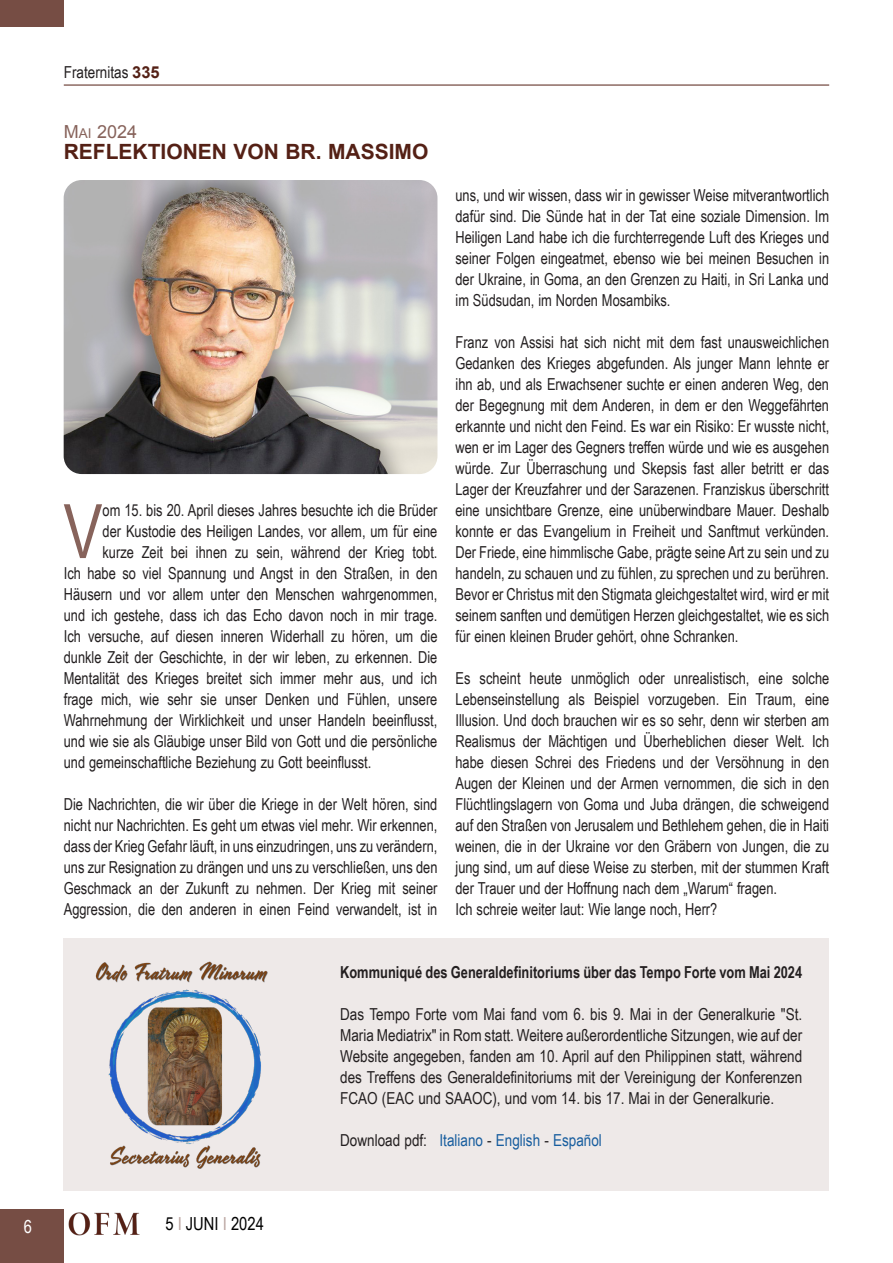
<style>
.page{position:relative;width:893px;height:1263px;background:#fff}
.page>*{position:absolute;margin:0;border:0;box-sizing:border-box;transform-origin:0 0}
.Titolo{font:75.15px "Arial Narrow";color:#87635b;scale:.95 1}
.Titolo-2{font:700 21px "Arial";color:#542015}
.t1{font:18px "Arial Narrow";color:#000}
.Titolo_piccolo{font:18px "Arial";color:#87635b}
.t2{font:18px "Arial Narrow";color:#fff}
.Titolo-3{font:16.5px/21px "Arial Narrow";color:#231f20;text-align:justify;scale:.95 1}
.Titolo-4{font:16.5px/21px "Arial Narrow";color:#231f20;text-align:justify}
.Titolo-5{font:700 16.5px "Arial Narrow";color:#231f20;scale:.95 1}
.Titolo-6{font:16.5px "Arial Narrow";color:#175d9e}
.s1{font-family:"Arial";font-weight:700;color:#542015}
.s2{font-size:13.5px}
.s3{color:#bba6a1}
.s4{color:#231f20}
</style>
<div class="page">
<div style="left:0;top:1209px;width:64px;height:54px;background:#764d44"></div>
<hr style="left:64px;top:85px;width:765px;height:1px;background:#542015">
<div style="left:0;top:0;width:64px;height:27px;background:#764d44"></div>
<img style="left:69px;top:1212px;width:71px;height:24px">
<img style="left:64px;top:180px;width:373px;height:294px">
<div style="left:64px;top:939px;width:765px;height:252px;background:#eee9e8"></div>
<img style="left:95px;top:961px;width:173px;height:208px">
<p class="t2" style="left:24px;top:1213px;width:10px">6</p>
<p class="Titolo-4" style="left:64px;top:61px;width:97px">Fraternitas <span class="s1">335</span></p>
<p class="Titolo_piccolo" style="left:64px;top:120px;width:75px">M<span class="s2">ai</span> 2024</p>
<p class="Titolo-2" style="left:64px;top:138px;width:366px">REFLEKTIONEN VON BR. MASSIMO</p>
<p class="Titolo" style="left:64px;top:476px;width:43px">V</p>
<p class="Titolo-3" style="left:103px;top:499px;width:354px">om 15. bis 20. April dieses Jahres besuchte ich die Brüder</p>
<p class="Titolo-3" style="left:103px;top:520px;width:354px">der Kustodie des Heiligen Landes, vor allem, um für eine</p>
<p class="Titolo-3" style="left:103px;top:541px;width:354px">kurze Zeit bei ihnen zu sein, während der Krieg tobt.</p>
<p class="Titolo-3" style="left:64px;top:562px;width:395px">Ich habe so viel Spannung und Angst in den Straßen, in den</p>
<p class="Titolo-3" style="left:64px;top:583px;width:395px">Häusern und vor allem unter den Menschen wahrgenommen,</p>
<p class="Titolo-3" style="left:64px;top:604px;width:395px">und ich gestehe, dass ich das Echo davon noch in mir trage.</p>
<p class="Titolo-3" style="left:64px;top:625px;width:395px">Ich versuche, auf diesen inneren Widerhall zu hören, um die</p>
<p class="Titolo-3" style="left:64px;top:646px;width:395px">dunkle Zeit der Geschichte, in der wir leben, zu erkennen. Die</p>
<p class="Titolo-3" style="left:64px;top:667px;width:395px">Mentalität des Krieges breitet sich immer mehr aus, und ich</p>
<p class="Titolo-3" style="left:64px;top:688px;width:395px">frage mich, wie sehr sie unser Denken und Fühlen, unsere</p>
<p class="Titolo-3" style="left:64px;top:709px;width:395px">Wahrnehmung der Wirklichkeit und unser Handeln beeinflusst,</p>
<p class="Titolo-3" style="left:64px;top:730px;width:395px">und wie sie als Gläubige unser Bild von Gott und die persönliche</p>
<p class="Titolo-3" style="left:64px;top:751px;width:325px">und gemeinschaftliche Beziehung zu Gott beeinflusst.</p>
<p class="Titolo-3" style="left:64px;top:793px;width:395px">Die Nachrichten, die wir über die Kriege in der Welt hören, sind nicht nur Nachrichten. Es geht um etwas viel mehr. Wir erkennen, dass der Krieg Gefahr läuft, in uns einzudringen, uns zu verändern, uns zur Resignation zu drängen und uns zu verschließen, uns den Geschmack an der Zukunft zu nehmen. Der Krieg mit seiner Aggression, die den anderen in einen Feind verwandelt, ist in</p>
<p class="Titolo-3" style="left:455px;top:184px;width:395px">uns, und wir wissen, dass wir in gewisser Weise mitverantwortlich dafür sind. Die Sünde hat in der Tat eine soziale Dimension. Im Heiligen Land habe ich die furchterregende Luft des Krieges und seiner Folgen eingeatmet, ebenso wie bei meinen Besuchen in der Ukraine, in Goma, an den Grenzen zu Haiti, in Sri Lanka und im Südsudan, im Norden Mosambiks.</p>
<p class="Titolo-3" style="left:455px;top:331px;width:395px">Franz von Assisi hat sich nicht mit dem fast unausweichlichen Gedanken des Krieges abgefunden. Als junger Mann lehnte er ihn ab, und als Erwachsener suchte er einen anderen Weg, den der Begegnung mit dem Anderen, in dem er den Weggefährten erkannte und nicht den Feind. Es war ein Risiko: Er wusste nicht, wen er im Lager des Gegners treffen würde und wie es ausgehen würde. Zur Überraschung und Skepsis fast aller betritt er das Lager der Kreuzfahrer und der Sarazenen. Franziskus überschritt eine unsichtbare Grenze, eine unüberwindbare Mauer. Deshalb konnte er das Evangelium in Freiheit und Sanftmut verkünden.<br>Der Friede, eine himmlische Gabe, prägte seine Art zu sein und zu handeln, zu schauen und zu fühlen, zu sprechen und zu berühren.<br>Bevor er Christus mit den Stigmata gleichgestaltet wird, wird er mit seinem sanften und demütigen Herzen gleichgestaltet, wie es sich für einen kleinen Bruder gehört, ohne Schranken.</p>
<p class="Titolo-3" style="left:455px;top:667px;width:395px">Es scheint heute unmöglich oder unrealistisch, eine solche Lebenseinstellung als Beispiel vorzugeben. Ein Traum, eine Illusion. Und doch brauchen wir es so sehr, denn wir sterben am Realismus der Mächtigen und Überheblichen dieser Welt. Ich habe diesen Schrei des Friedens und der Versöhnung in den Augen der Kleinen und der Armen vernommen, die sich in den Flüchtlingslagern von Goma und Juba drängen, die schweigend auf den Straßen von Jerusalem und Bethlehem gehen, die in Haiti weinen, die in der Ukraine vor den Gräbern von Jungen, die zu jung sind, um auf diese Weise zu sterben, mit der stummen Kraft der Trauer und der Hoffnung nach dem „Warum“ fragen.</p>
<p class="Titolo-3" style="left:455px;top:898px;width:277px">Ich schreie weiter laut: Wie lange noch, Herr?</p>
<p class="t1" style="left:165px;top:1210px;width:100px">5 <span class="s3">I</span> JUNI <span class="s3">I</span> 2024</p>
<p class="Titolo-5" style="left:340px;top:960px;width:488px">Kommuniqué des Generaldefinitoriums über das Tempo Forte vom Mai 2024</p>
<p class="Titolo-4" style="left:340px;top:1003px;width:464px">Das Tempo Forte vom Mai fand vom 6. bis 9. Mai in der Generalkurie "St.<br>Maria Mediatrix" in Rom statt. Weitere außerordentliche Sitzungen, wie auf der Website angegeben, fanden am 10. April auf den Philippinen statt, während des Treffens des Generaldefinitoriums mit der Vereinigung der Konferenzen FCAO (EAC und SAAOC), und vom 14. bis 17. Mai in der Generalkurie.</p>
<p class="Titolo-6" style="left:340px;top:1128px;width:263px"><span class="s4">Download pdf:</span> Italiano <span class="s4">-</span> English <span class="s4">-</span> Español</p>
</div>
